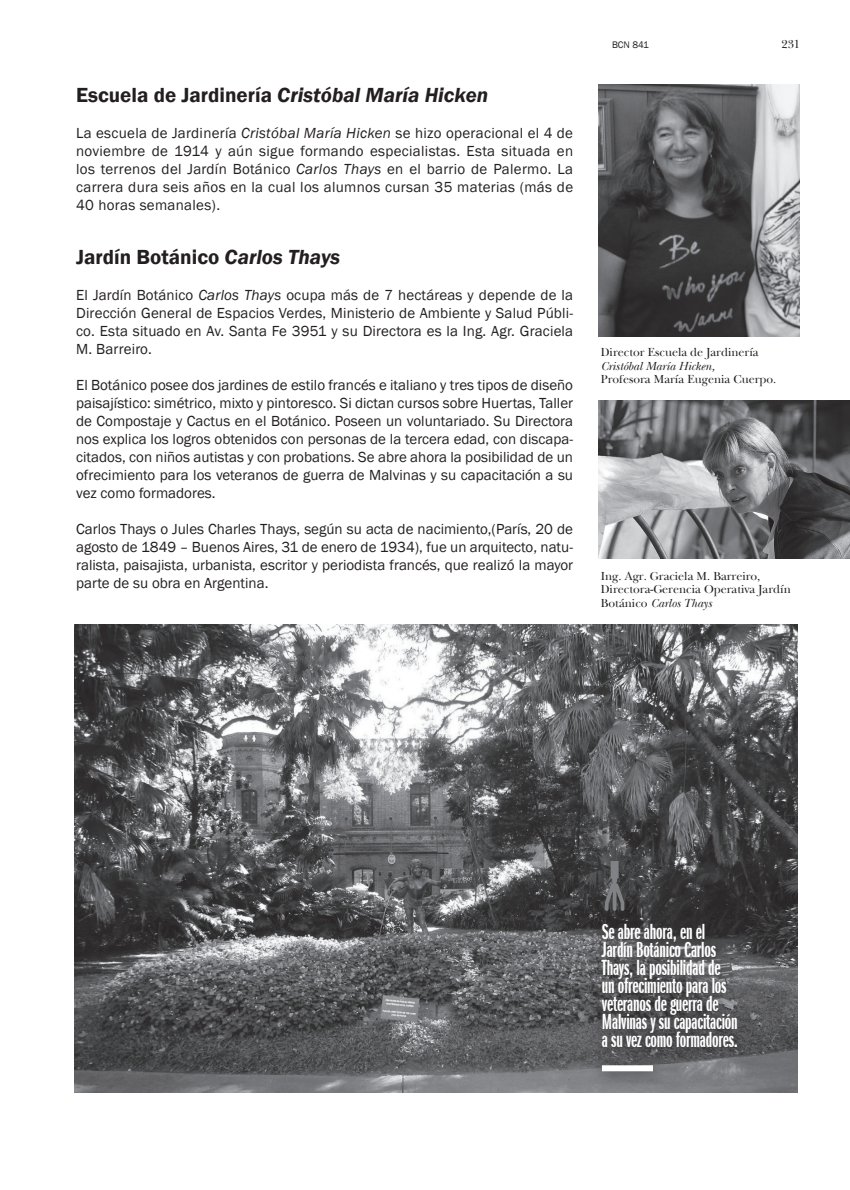
<style>
.page{position:relative;width:850px;height:1190px;background:#fff}
.page>*{position:absolute;margin:0;border:0;box-sizing:border-box;transform-origin:0 0}
.t1{font:22.5px/18px "Franklin Gothic Demi X Cmpr";letter-spacing:-.01em;color:#fff}
.t2{font:italic 600 21px "Franklin Gothic";color:#231f20}
.t3{font:600 21px "Franklin Gothic";color:#231f20}
.t4{font:15px/18px "Franklin Gothic";color:#231f20;text-align:justify}
.t5{font:12px/13.5px "New Baskerville";color:#231f20}
.t6{font:italic 12px "New Baskerville";color:#231f20}
.t7{font:9.75px "Franklin Gothic";color:#231f20}
.s1{font-style:normal}
.s2{font-style:italic}
</style>
<div class="page">
<img style="left:598px;top:85px;width:201px;height:251px">
<img style="left:598px;top:401px;width:252px;height:157px">
<img style="left:75px;top:624px;width:722px;height:468px">
<div style="left:588px;top:911px;width:163px;height:174px;background:#231f20;opacity:.75"></div>
<div style="left:602px;top:1065px;width:51px;height:6px;background:#fff"></div>
<svg style="left:605px;top:861px;width:19px;height:50px"></svg>
<h2 class="t2" style="left:76px;top:82px;width:413px"><span class="s1">Escuela de Jardinería</span> Cristóbal María Hicken</h2>
<p class="t4" style="left:76px;top:125px;width:498px">La escuela de Jardinería <span class="s2">Cristóbal María Hicken</span> se hizo operacional el 4 de noviembre de 1914 y aún sigue formando especialistas. Esta situada en los terrenos del Jardín Botánico <span class="s2">Carlos Thays</span> en el barrio de Palermo. La carrera dura seis años en la cual los alumnos cursan 35 materias (más de 40 horas semanales).</p>
<h2 class="t3" style="left:76px;top:244px;width:266px">Jardín Botánico <span class="s2">Carlos Thays</span></h2>
<p class="t4" style="left:76px;top:287px;width:498px">El Jardín Botánico <span class="s2">Carlos Thays</span> ocupa más de 7 hectáreas y depende de la Dirección General de Espacios Verdes, Ministerio de Ambiente y Salud Públi&shy;co. Esta situado en Av. Santa Fe 3951 y su Directora es la Ing. Agr. Graciela M. Barreiro.</p>
<p class="t4" style="left:76px;top:377px;width:498px">El Botánico posee dos jardines de estilo francés e italiano y tres tipos de diseño paisajístico: simétrico, mixto y pintoresco. Si dictan cursos sobre Huertas, Taller de Compostaje y Cactus en el Botánico. Poseen un voluntariado. Su Directora nos explica los logros obtenidos con personas de la tercera edad, con discapa&shy;citados, con niños autistas y con probations. Se abre ahora la posibilidad de un ofrecimiento para los veteranos de guerra de Malvinas y su capacitación a su vez como formadores.</p>
<p class="t4" style="left:76px;top:521px;width:498px">Carlos Thays o Jules Charles Thays, según su acta de nacimiento,(París, 20 de agosto de 1849 – Buenos Aires, 31 de enero de 1934), fue un arquitecto, natu&shy;ralista, paisajista, urbanista, escritor y periodista francés, que realizó la mayor parte de su obra en Argentina.</p>
<p class="t7" style="left:612px;top:39px;width:38px">BCN 841</p>
<p class="t5" style="left:781px;top:38px;width:20px">231</p>
<p class="t5" style="left:600px;top:346px;width:159px">Director Escuela de Jardinería</p>
<p class="t6" style="left:600px;top:359px;width:116px">Cristóbal María Hicken,</p>
<p class="t5" style="left:600px;top:373px;width:177px">Profesora María Eugenia Cuerpo.</p>
<p class="t5" style="left:600px;top:569px;width:192px">Ing. Agr. Graciela M. Barreiro,<br>Directora-Gerencia Operativa Jardín<br>Botánico <span class="s2">Carlos Thays</span></p>
<h1 class="t1" style="left:602px;top:923px;width:138px">Se abre ahora, en el<br>Jardín Botánico Carlos<br>Thays, la posibilidad de un ofrecimiento para los veteranos de guerra de<br>Malvinas y su capacitación a su vez como formadores.</h1>
</div>
